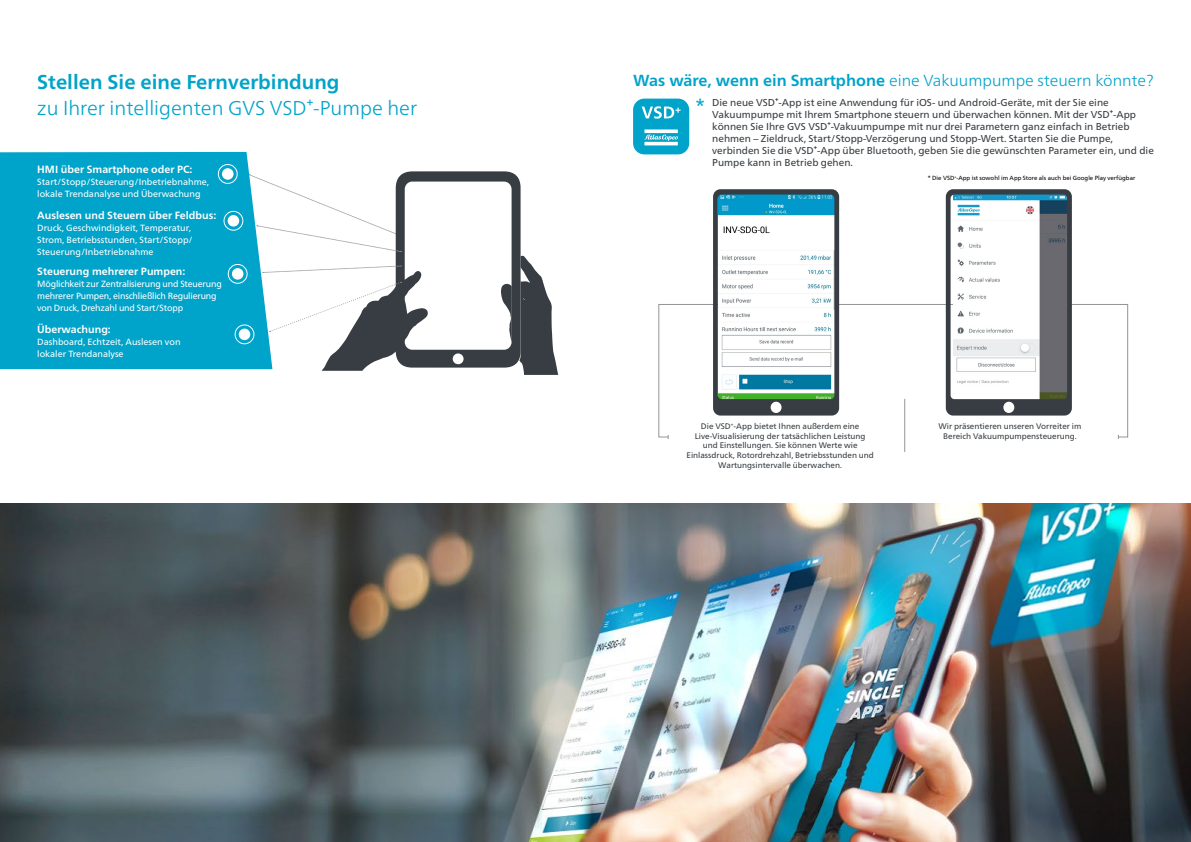
<style>
.page{position:relative;width:1191px;height:842px;background:#fff}
.page>*{position:absolute;margin:0;border:0;box-sizing:border-box;transform-origin:0 0}
.t1{font:300 20px "Neue Frutiger World";color:#00a3c9}
.t2{font:700 20px "Neue Frutiger World";color:#00a3c9}
.t3{font:19px "Neue Frutiger World";color:#00a3c9}
.t4{font:300 16px "Neue Frutiger World";color:#00a3c9}
.t5{font:700 10.5px "Neue Frutiger World";color:#fff}
.t6{font:10px/12px "Neue Frutiger World";color:#373d42}
.t7{font:9px/12px "Neue Frutiger World";color:#fff}
.t8{font:9px/12px "Neue Frutiger World";letter-spacing:-.02em;color:#fff}
.t9{font:8.1px/9.7px "Neue Frutiger World";color:#373d42;text-align:center}
.t10{font:6px "Neue Frutiger World";color:#000}
.s1{font-weight:700}
</style>
<div class="page">
<svg style="left:658px;top:304px;width:470px;height:133px"></svg>
<svg style="left:713px;top:189px;width:126px;height:227px"></svg>
<svg style="left:945px;top:189px;width:126px;height:227px"></svg>
<hr style="left:904px;top:399px;width:1px;height:53px;background:#939598">
<div style="left:633px;top:99px;width:56px;height:55px;background:#00a3c9;border-radius:11px"></div>
<svg style="left:644px;top:129px;width:34px;height:16px"></svg>
<svg style="left:641px;top:106px;width:39px;height:13px"></svg>
<div style="left:0;top:152px;width:249px;height:217px;background:#00a3c9"></div>
<svg style="left:249px;top:171px;width:309px;height:204px"></svg>
<div style="left:218px;top:164px;width:20px;height:20px;border:1px solid #fff;border-radius:50%"></div>
<div style="left:222px;top:168px;width:11px;height:12px;background:#fff;border-radius:50%"></div>
<div style="left:223px;top:211px;width:20px;height:20px;border:1px solid #fff;border-radius:50%"></div>
<div style="left:228px;top:215px;width:11px;height:12px;background:#fff;border-radius:50%"></div>
<div style="left:228px;top:264px;width:20px;height:20px;border:1px solid #fff;border-radius:50%"></div>
<div style="left:232px;top:268px;width:11px;height:12px;background:#fff;border-radius:50%"></div>
<div style="left:235px;top:324px;width:19px;height:20px;border:1px solid #fff;border-radius:50%"></div>
<div style="left:239px;top:329px;width:11px;height:11px;background:#fff;border-radius:50%"></div>
<img style="left:0;top:503px;width:1191px;height:339px">
<h1 class="t2" style="left:37px;top:65px;width:304px">Stellen Sie eine Fernverbindung</h1>
<h1 class="t1" style="left:37px;top:93px;width:381px">zu Ihrer intelligenten GVS VSD⁺-Pumpe her</h1>
<p class="t5" style="left:37px;top:160px;width:157px">HMI über Smartphone oder PC:</p>
<p class="t7" style="left:37px;top:176px;width:173px">Start/Stopp/Steuerung/Inbetriebnahme, lokale Trendanalyse und Überwachung</p>
<p class="t5" style="left:37px;top:206px;width:181px">Auslesen und Steuern über Feldbus:</p>
<p class="t7" style="left:37px;top:222px;width:157px">Druck, Geschwindigkeit, Temperatur,<br>Strom, Betriebsstunden, Start/Stopp/<br>Steuerung/Inbetriebnahme</p>
<p class="t5" style="left:37px;top:262px;width:150px">Steuerung mehrerer Pumpen:</p>
<p class="t8" style="left:37px;top:278px;width:186px">Möglichkeit zur Zentralisierung und Steuerung mehrerer Pumpen, einschließlich Regulierung von Druck, Drehzahl und Start/Stopp</p>
<p class="t5" style="left:37px;top:320px;width:75px">Überwachung:</p>
<p class="t7" style="left:37px;top:336px;width:145px">Dashboard, Echtzeit, Auslesen von lokaler Trendanalyse</p>
<h3 class="t4" style="left:633px;top:68px;width:522px"><span class="s1">Was wäre, wenn ein Smartphone</span> eine Vakuumpumpe steuern könnte?</h3>
<p class="t6" style="left:712px;top:97px;width:443px">Die neue VSD⁺-App ist eine Anwendung für iOS- und Android-Geräte, mit der Sie eine Vakuumpumpe mit Ihrem Smartphone steuern und überwachen können. Mit der VSD⁺-App können Sie Ihre GVS VSD⁺-Vakuumpumpe mit nur drei Parametern ganz einfach in Betrieb nehmen – Zieldruck, Start/Stopp-Verzögerung und Stopp-Wert. Starten Sie die Pumpe, verbinden Sie die VSD⁺-App über Bluetooth, geben Sie die gewünschten Parameter ein, und die Pumpe kann in Betrieb gehen.</p>
<h2 class="t3" style="left:695px;top:91px;width:11px">*</h2>
<p class="t10" style="left:927px;top:173px;width:209px">* Die VSD<sup>+</sup>-App ist sowohl im App Store als auch bei Google Play verfügbar</p>
<p class="t9" style="left:686px;top:421px;width:189px">Die VSD<sup>+</sup>-App bietet Ihnen außerdem eine Live-Visualisierung der tatsächlichen Leistung und Einstellungen. Sie können Werte wie Einlassdruck, Rotordrehzahl, Betriebsstunden und Wartungsintervalle überwachen.</p>
<p class="t9" style="left:938px;top:421px;width:144px">Wir präsentieren unseren Vorreiter im<br>Bereich Vakuumpumpensteuerung.</p>
</div>
